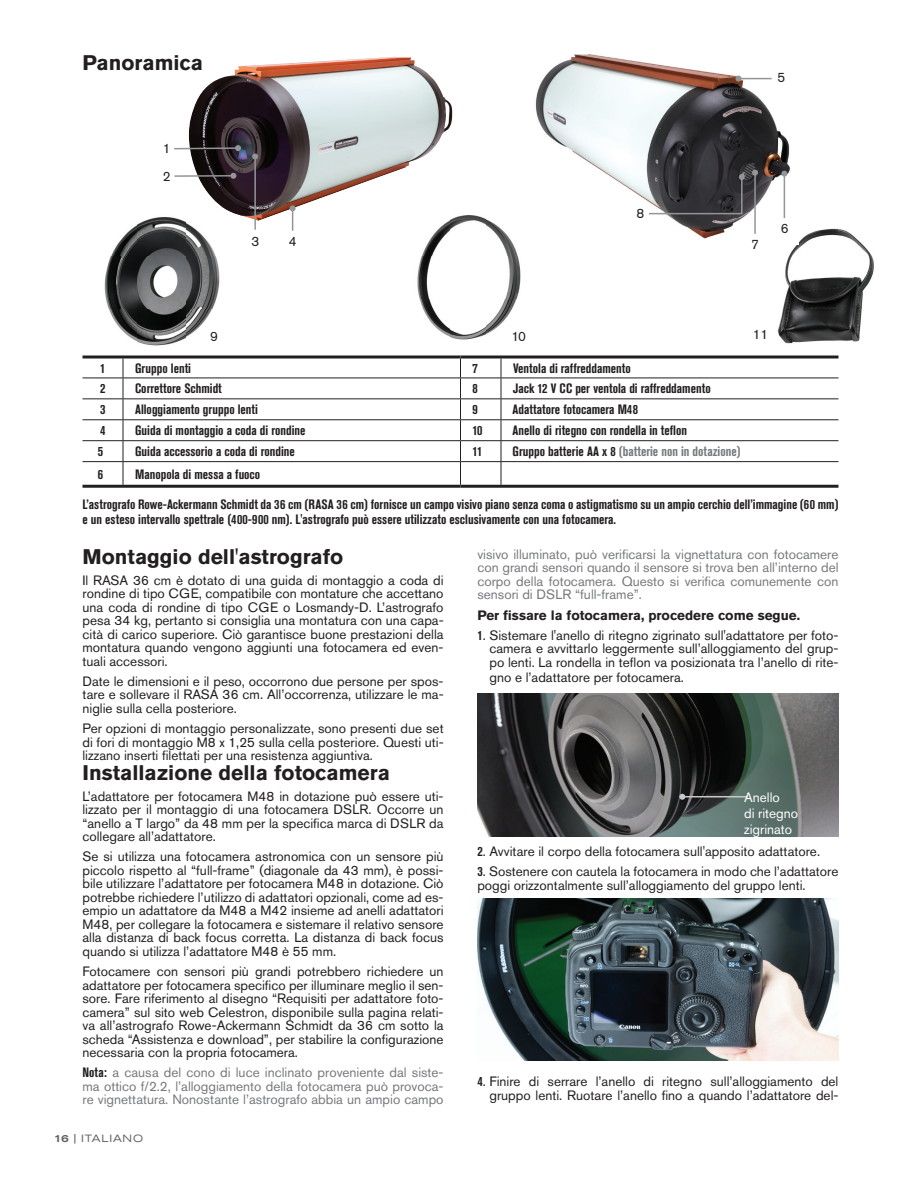
<style>
.page{position:relative;width:918px;height:1188px;background:#fff}
.page>*{position:absolute;margin:0;border:0;box-sizing:border-box;transform-origin:0 0}
.t1{font:700 21px "Akzidenz Grotesk Pro";color:#231f20}
.t2{font:13.5px/13.5px "Akzidenz Grotesk Pro";color:#231f20;text-align:justify}
.t3{font:700 condensed 13.5px/15px "Akzidenz Grotesk Pro";color:#231f20}
.t4{font:13.5px/13.5px "Akzidenz Grotesk Pro";color:#76787b;text-align:justify}
.t5{font:700 13.5px "Akzidenz Grotesk Pro";color:#231f20}
.t6{font:700 condensed 13.5px "Akzidenz Grotesk Pro";color:#76787b}
.t7{font:13.5px/16.2px "Akzidenz Grotesk Pro";color:#fff}
.t8{font:expanded 10.5px "Akzidenz Grotesk Pro";letter-spacing:.08em;color:#636366}
.s1{color:#231f20}
.s2{font-weight:700;font-stretch:condensed;color:#231f20}
.s3{font-weight:500}
.s4{font-weight:700;font-stretch:condensed}
</style>
<div class="page">
<img style="left:777px;top:228px;width:97px;height:116px">
<img style="left:89px;top:217px;width:147px;height:145px">
<img style="left:417px;top:215px;width:104px;height:125px">
<img style="left:477px;top:693px;width:361px;height:144px">
<img style="left:477px;top:898px;width:361px;height:162px">
<hr style="left:682px;top:796px;width:66px;height:1px;background:#c7c8ca">
<svg style="left:679px;top:794px;width:6px;height:6px"></svg>
<img style="left:186px;top:57px;width:267px;height:164px">
<svg style="left:174px;top:145px;width:67px;height:6px"></svg>
<hr style="left:254px;top:157px;width:2px;height:73px;background:#939598">
<svg style="left:252px;top:154px;width:6px;height:6px"></svg>
<svg style="left:290px;top:205px;width:6px;height:26px"></svg>
<hr style="left:174px;top:175px;width:59px;height:2px;background:#939598">
<div style="left:230px;top:173px;width:7px;height:6px;background:#939598;border-radius:50%"></div>
<img style="left:535px;top:54px;width:263px;height:191px">
<hr style="left:738px;top:78px;width:34px;height:1px;background:#939598">
<svg style="left:735px;top:76px;width:6px;height:6px"></svg>
<hr style="left:754px;top:173px;width:2px;height:61px;background:#939598">
<svg style="left:752px;top:170px;width:6px;height:6px"></svg>
<hr style="left:784px;top:174px;width:1px;height:44px;background:#939598">
<svg style="left:781px;top:171px;width:6px;height:6px"></svg>
<hr style="left:741px;top:177px;width:2px;height:37px;background:#939598">
<svg style="left:739px;top:174px;width:6px;height:6px"></svg>
<hr style="left:649px;top:213px;width:93px;height:1px;background:#939598">
<hr style="left:82px;top:356px;width:41px;height:2px;background:#231f20">
<hr style="left:123px;top:356px;width:337px;height:2px;background:#231f20">
<hr style="left:460px;top:356px;width:41px;height:2px;background:#231f20">
<hr style="left:501px;top:356px;width:337px;height:2px;background:#231f20">
<hr style="left:82px;top:378px;width:41px;height:1px;background:#231f20">
<hr style="left:123px;top:378px;width:337px;height:1px;background:#231f20">
<hr style="left:82px;top:398px;width:41px;height:1px;background:#231f20">
<hr style="left:123px;top:398px;width:337px;height:1px;background:#231f20">
<hr style="left:460px;top:378px;width:41px;height:1px;background:#231f20">
<hr style="left:501px;top:378px;width:337px;height:1px;background:#231f20">
<hr style="left:460px;top:398px;width:41px;height:1px;background:#231f20">
<hr style="left:501px;top:398px;width:337px;height:1px;background:#231f20">
<hr style="left:82px;top:485px;width:41px;height:3px;background:#231f20">
<hr style="left:123px;top:485px;width:337px;height:3px;background:#231f20">
<hr style="left:460px;top:485px;width:41px;height:3px;background:#231f20">
<hr style="left:501px;top:485px;width:337px;height:3px;background:#231f20">
<hr style="left:82px;top:419px;width:41px;height:1px;background:#231f20">
<hr style="left:123px;top:419px;width:337px;height:1px;background:#231f20">
<hr style="left:460px;top:419px;width:41px;height:1px;background:#231f20">
<hr style="left:501px;top:419px;width:337px;height:1px;background:#231f20">
<hr style="left:82px;top:440px;width:41px;height:1px;background:#231f20">
<hr style="left:123px;top:440px;width:337px;height:1px;background:#231f20">
<svg style="left:123px;top:359px;width:1px;height:126px"></svg>
<hr style="left:460px;top:440px;width:41px;height:1px;background:#231f20">
<svg style="left:460px;top:359px;width:1px;height:126px"></svg>
<hr style="left:501px;top:440px;width:337px;height:1px;background:#231f20">
<svg style="left:501px;top:359px;width:1px;height:126px"></svg>
<hr style="left:82px;top:461px;width:41px;height:1px;background:#231f20">
<hr style="left:123px;top:461px;width:337px;height:1px;background:#231f20">
<hr style="left:460px;top:461px;width:41px;height:1px;background:#231f20">
<hr style="left:501px;top:461px;width:337px;height:1px;background:#231f20">
<h1 class="t1" style="left:82px;top:49px;width:122px">Panoramica</h1>
<p class="t2" style="left:163px;top:142px;width:9px">1</p>
<p class="t2" style="left:163px;top:169px;width:9px">2</p>
<p class="t2" style="left:252px;top:234px;width:9px">3</p>
<p class="t2" style="left:289px;top:234px;width:9px">4</p>
<p class="t2" style="left:636px;top:207px;width:9px">8</p>
<p class="t2" style="left:778px;top:71px;width:9px">5</p>
<p class="t2" style="left:751px;top:237px;width:9px">7</p>
<p class="t2" style="left:781px;top:221px;width:9px">6</p>
<p class="t2" style="left:210px;top:329px;width:9px">9</p>
<p class="t2" style="left:512px;top:329px;width:16px">10</p>
<p class="t2" style="left:753px;top:327px;width:17px">11</p>
<p class="t3" style="left:100px;top:360px;width:7px">1</p>
<p class="t3" style="left:135px;top:360px;width:57px">Gruppo lenti</p>
<p class="t3" style="left:473px;top:360px;width:7px">7</p>
<p class="t3" style="left:513px;top:360px;width:119px">Ventola di raffreddamento</p>
<p class="t3" style="left:100px;top:381px;width:7px">2</p>
<p class="t3" style="left:135px;top:381px;width:88px">Correttore Schmidt</p>
<p class="t3" style="left:473px;top:381px;width:7px">8</p>
<p class="t3" style="left:513px;top:381px;width:199px">Jack 12 V CC per ventola di raffreddamento</p>
<p class="t3" style="left:100px;top:402px;width:7px">3</p>
<p class="t3" style="left:135px;top:402px;width:124px">Alloggiamento gruppo lenti</p>
<p class="t3" style="left:473px;top:402px;width:7px">9</p>
<p class="t3" style="left:513px;top:402px;width:127px">Adattatore fotocamera M48</p>
<p class="t3" style="left:100px;top:423px;width:7px">4</p>
<p class="t3" style="left:135px;top:423px;width:172px">Guida di montaggio a coda di rondine</p>
<p class="t3" style="left:473px;top:423px;width:11px">10</p>
<p class="t3" style="left:513px;top:423px;width:176px">Anello di ritegno con rondella in teflon</p>
<p class="t3" style="left:98px;top:444px;width:7px">5</p>
<p class="t3" style="left:135px;top:444px;width:161px">Guida accessorio a coda di rondine</p>
<p class="t3" style="left:473px;top:444px;width:11px">11</p>
<p class="t6" style="left:513px;top:443px;width:230px"><span class="s1">Gruppo batterie AA x 8</span> (batterie non in dotazione)</p>
<p class="t3" style="left:98px;top:467px;width:7px">6</p>
<p class="t3" style="left:135px;top:467px;width:127px">Manopola di messa a fuoco</p>
<p class="t3" style="left:82px;top:497px;width:758px">L’astrografo Rowe-Ackermann Schmidt da 36 cm (RASA 36 cm) fornisce un campo visivo piano senza coma o astigmatismo su un ampio cerchio dell’immagine (60 mm) e un esteso intervallo spettrale (400-900 nm). L'astrografo può essere utilizzato esclusivamente con una fotocamera.</p>
<h1 class="t1" style="left:82px;top:543px;width:262px">Montaggio dell'astrografo</h1>
<p class="t2" style="left:82px;top:573px;width:363px">Il RASA 36 cm è dotato di una guida di montaggio a coda di rondine di tipo CGE, compatibile con montature che accettano una coda di rondine di tipo CGE o Losmandy-D. L’astrografo pesa 34 kg, pertanto si consiglia una montatura con una capa&shy;cità di carico superiore. Ciò garantisce buone prestazioni della montatura quando vengono aggiunti una fotocamera ed even&shy;tuali accessori.</p>
<p class="t2" style="left:82px;top:674px;width:363px">Date le dimensioni e il peso, occorrono due persone per spos&shy;tare e sollevare il RASA 36 cm. All’occorrenza, utilizzare le ma&shy;niglie sulla cella posteriore.</p>
<p class="t2" style="left:82px;top:722px;width:363px">Per opzioni di montaggio personalizzate, sono presenti due set di fori di montaggio M8 x 1,25 sulla cella posteriore. Questi uti&shy;lizzano inserti filettati per una resistenza aggiuntiva.</p>
<h1 class="t1" style="left:82px;top:759px;width:309px">Installazione della fotocamera</h1>
<p class="t2" style="left:82px;top:789px;width:363px">L’adattatore per fotocamera M48 in dotazione può essere uti&shy;lizzato per il montaggio di una fotocamera DSLR. Occorre un “anello a T largo” da 48 mm per la specifica marca di DSLR da collegare all’adattatore.</p>
<p class="t2" style="left:82px;top:850px;width:363px">Se si utilizza una fotocamera astronomica con un sensore più piccolo rispetto al “full-frame” (diagonale da 43 mm), è possi&shy;bile utilizzare l’adattatore per fotocamera M48 in dotazione. Ciò potrebbe richiedere l’utilizzo di adattatori opzionali, come ad es&shy;empio un adattatore da M48 a M42 insieme ad anelli adattatori M48, per collegare la fotocamera e sistemare il relativo sensore alla distanza di back focus corretta. La distanza di back focus quando si utilizza l’adattatore M48 è 55 mm.</p>
<p class="t2" style="left:82px;top:965px;width:363px">Fotocamere con sensori più grandi potrebbero richiedere un adattatore per fotocamera specifico per illuminare meglio il sen&shy;sore. Fare riferimento al disegno “Requisiti per adattatore foto&shy;camera” sul sito web Celestron, disponibile sulla pagina relati&shy;va all’astrografo Rowe-Ackermann Schmidt da 36 cm sotto la scheda “Assistenza e download”, per stabilire la configurazione necessaria con la propria fotocamera.</p>
<p class="t4" style="left:82px;top:1066px;width:363px"><span class="s2">Nota:</span> a causa del cono di luce inclinato proveniente dal siste&shy;ma ottico f/2.2, l’alloggiamento della fotocamera può provoca&shy;re vignettatura. Nonostante l’astrografo abbia un ampio campo</p>
<p class="t8" style="left:54px;top:1131px;width:91px"><span class="s3">16</span> | ITALIANO</p>
<p class="t4" style="left:477px;top:547px;width:363px">visivo illuminato, può verificarsi la vignettatura con fotocamere con grandi sensori quando il sensore si trova ben all’interno del corpo della fotocamera. Questo si verifica comunemente con sensori di DSLR “full-frame”.</p>
<p class="t5" style="left:477px;top:606px;width:324px">Per fissare la fotocamera, procedere come segue.</p>
<p class="t2" style="left:489px;top:628px;width:351px;text-indent:-12px"><span class="s4">1</span>. Sistemare l'anello di ritegno zigrinato sull'adattatore per foto&shy;camera e avvittarlo leggermente sull’alloggiamento del grup&shy;po lenti. La rondella in teflon va posizionata tra l’anello di rite-</p>
<p class="t2" style="left:489px;top:671px;width:196px">gno e l’adattatore per fotocamera.</p>
<p class="t7" style="left:744px;top:789px;width:55px">Anello<br>di ritegno zigrinato</p>
<p class="t2" style="left:477px;top:844px;width:344px"><span class="s4">2</span>. Avvitare il corpo della fotocamera sull'apposito adattatore.</p>
<p class="t2" style="left:477px;top:865px;width:363px"><span class="s4">3</span>. Sostenere con cautela la fotocamera in modo che l’adattatore poggi orizzontalmente sull’alloggiamento del gruppo lenti.</p>
<p class="t2" style="left:477px;top:1075px;width:363px;text-align:right"><span class="s4">4</span>. Finire di serrare l’anello di ritegno sull’alloggiamento del gruppo lenti. Ruotare l’anello fino a quando l’adattatore del-</p>
</div>
